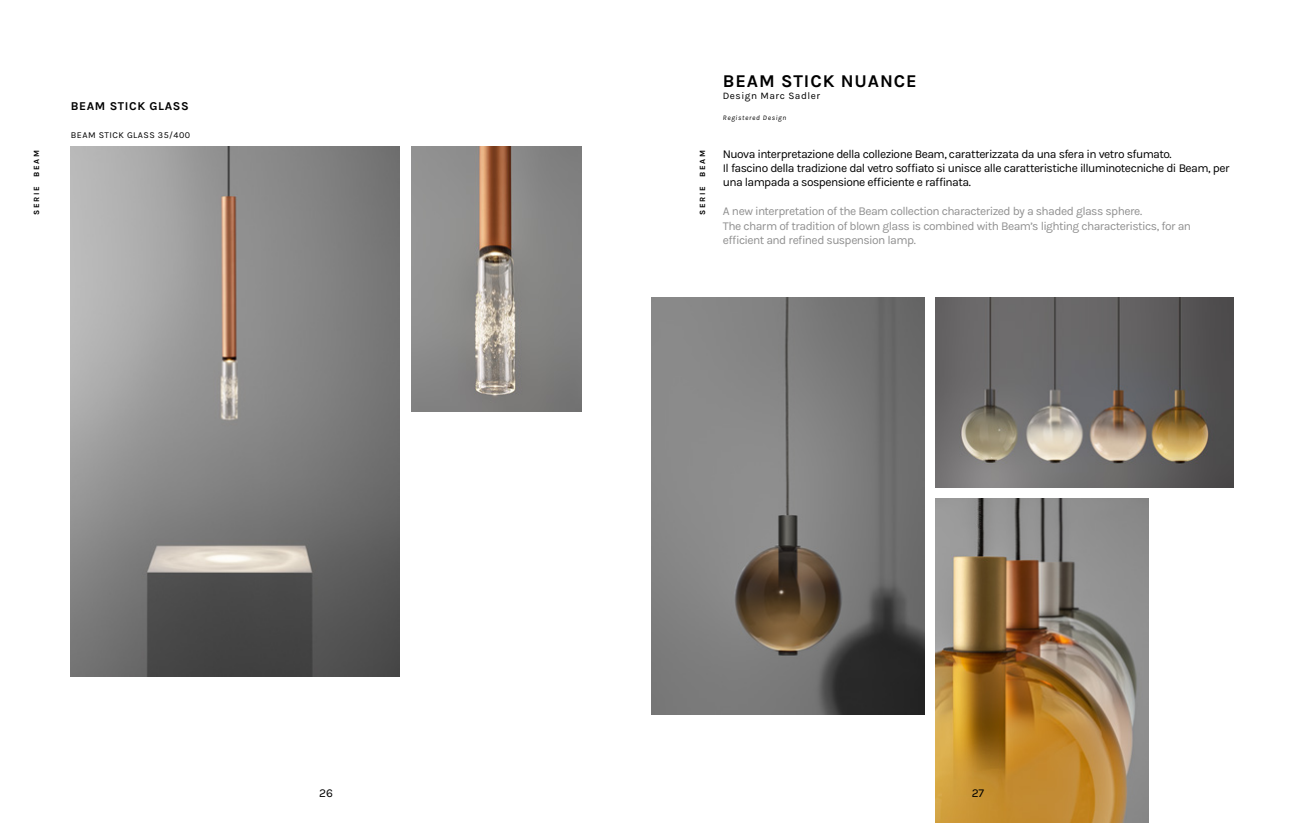
<style>
.page{position:relative;width:1304px;height:823px;background:#fff}
.page>*{position:absolute;margin:0;border:0;box-sizing:border-box;transform-origin:0 0}
.t1{font:700 18px "Karla";letter-spacing:.05em;color:#000}
.t2{font:12px/14.4px "Karla";letter-spacing:-.045em;color:#000}
.t3{font:12px/14.4px "Karla";letter-spacing:-.045em;color:#909090}
.t4{font:700 12px "Karla";letter-spacing:.05em;color:#000}
.t5{font:10px "Karla";letter-spacing:.05em;color:#000}
.t6{font:9px "Karla";letter-spacing:.05em;color:#000}
.t7{font:700 8px "Karla";letter-spacing:.2em;color:#000}
.t8{font:italic 7px "Karla";letter-spacing:.1em;color:#000}
</style>
<div class="page">
<img style="left:71px;top:146px;width:329px;height:530px">
<img style="left:411px;top:146px;width:170px;height:265px">
<img style="left:652px;top:298px;width:272px;height:415px">
<img style="left:935px;top:298px;width:298px;height:189px">
<img style="left:935px;top:498px;width:213px;height:324px">
<p class="t4" style="left:71px;top:99px;width:119px">BEAM STICK GLASS</p>
<p class="t6" style="left:71px;top:130px;width:121px">BEAM STICK GLASS 35/400</p>
<p class="t7" style="left:32px;top:214px;width:66px;rotate:-90deg">SERIE BEAM</p>
<p class="t7" style="left:698px;top:214px;width:66px;rotate:-90deg">SERIE BEAM</p>
<h1 class="t1" style="left:723px;top:71px;width:195px">BEAM STICK NUANCE</h1>
<p class="t5" style="left:723px;top:91px;width:99px">Design Marc Sadler</p>
<p class="t8" style="left:723px;top:114px;width:65px">Registered Design</p>
<p class="t2" style="left:723px;top:146px;width:508px">Nuova interpretazione della collezione Beam, caratterizzata da una sfera in vetro sfumato.<br>Il fascino della tradizione dal vetro soffiato si unisce alle caratteristiche illuminotecniche di Beam, per una lampada a sospensione efficiente e raffinata.</p>
<p class="t3" style="left:723px;top:204px;width:470px">A new interpretation of the Beam collection characterized by a shaded glass sphere.<br>The charm of tradition of blown glass is combined with Beam’s lighting characteristics, for an efficient and refined suspension lamp.</p>
<p class="t2" style="left:319px;top:786px;width:15px">26</p>
<p class="t2" style="left:972px;top:786px;width:14px">27</p>
</div>
